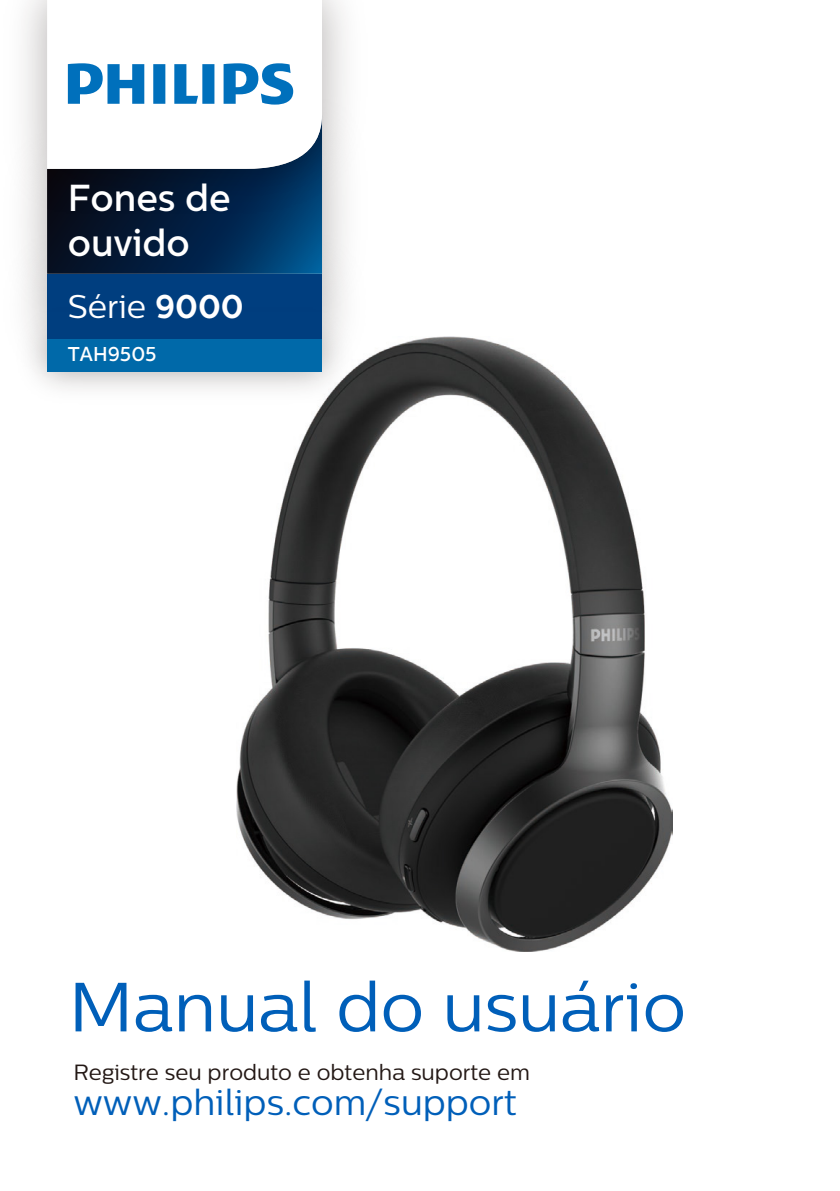
<style>
.page{position:relative;width:840px;height:1191px;background:#fff}
.page>*{position:absolute;margin:0;border:0;box-sizing:border-box;transform-origin:0 0}
.t1{font:69.4px "Centrale Sans";color:#005fb9}
.t2{font:500 37.6px/45px "Centrale Sans";color:#fff}
.t3{font:36px "Centrale Sans";color:#005fb9}
.t4{font:32.8px "Centrale Sans";color:#fff}
.t5{font:22px "Centrale Sans";color:#231815}
.t6{font:500 20px "Centrale Sans";color:#fff}
.s1{font-weight:700}
</style>
<div class="page">
<img style="left:237px;top:337px;width:434px;height:614px">
<img style="left:24px;top:0;width:322px;height:215px">
<svg style="left:47px;top:0;width:275px;height:169px"></svg>
<svg style="left:68px;top:63px;width:225px;height:42px"></svg>
<img style="left:24px;top:215px;width:357px;height:183px">
<div style="left:47px;top:274px;width:275px;height:65px;background:#003e7f"></div>
<img style="left:24px;top:296px;width:340px;height:118px">
<div style="left:47px;top:339px;width:275px;height:33px;background:#0069a9"></div>
<h2 class="t2" style="left:68px;top:175px;width:164px">Fones de ouvido</h2>
<h3 class="t4" style="left:68px;top:287px;width:177px">Série <span class="s1">9000</span></h3>
<p class="t6" style="left:68px;top:342px;width:90px">TAH9505</p>
<h1 class="t1" style="left:69px;top:967px;width:618px">Manual do usuário</h1>
<p class="t5" style="left:73px;top:1059px;width:458px">Registre seu produto e obtenha suporte em</p>
<h3 class="t3" style="left:73px;top:1082px;width:444px">www.philips.com/support</h3>
</div>
